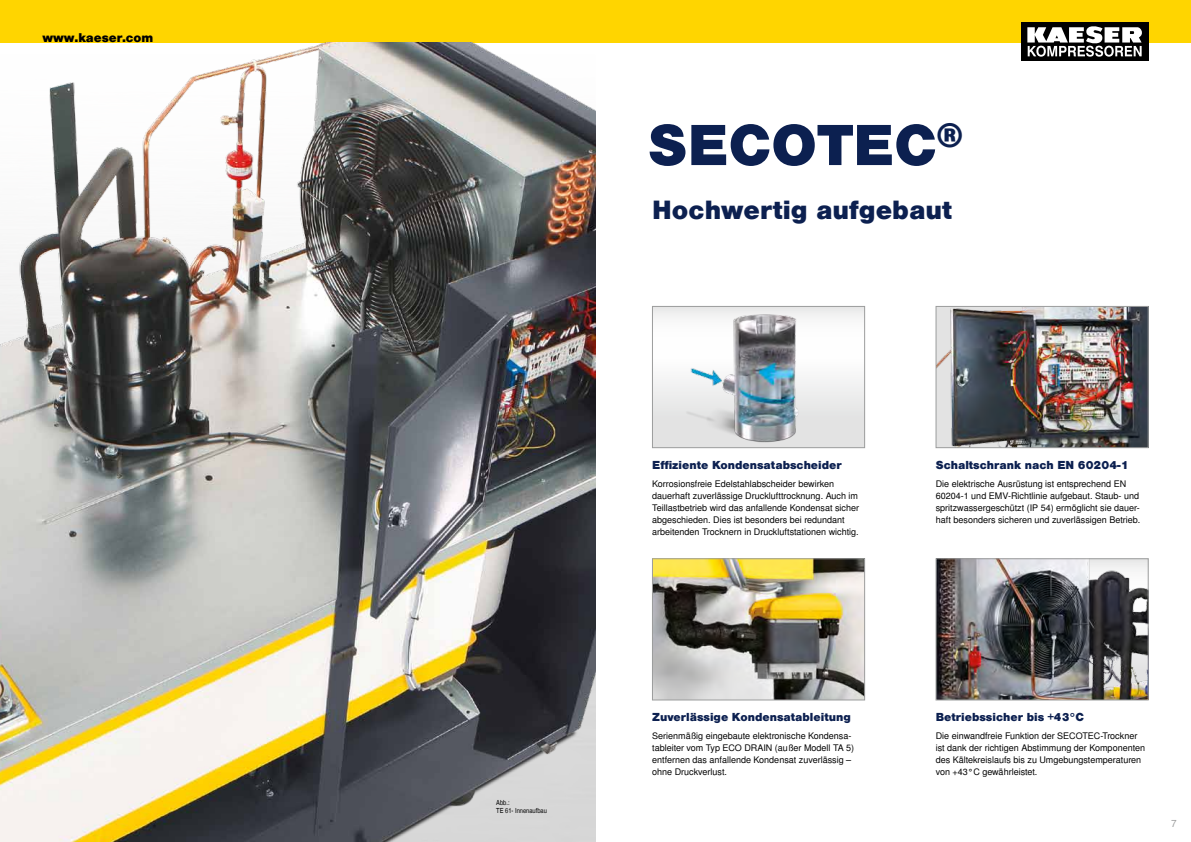
<style>
.page{position:relative;width:1191px;height:842px;background:#fff}
.page>*{position:absolute;margin:0;border:0;box-sizing:border-box;transform-origin:0 0}
.t1{font:900 55px "Nimbus San L";color:#0c2050}
.t2{font:900 25px "Nimbus San L";color:#0c2050}
.t3{font:900 12px "Nimbus San L";color:#000}
.t4{font:900 11px "Nimbus San L";color:#0c2050}
.t5{font:10px "Nimbus San L";color:#9c9d9d}
.t6{font:9px/12px "Nimbus San L";color:#000}
.t7{font:7px/8px "Nimbus San L Reg Con";color:#000}
</style>
<div class="page">
<div style="left:0;top:0;width:1191px;height:43px;background:#ffd500"></div>
<div style="left:1020px;top:22px;width:128px;height:39px;background:#000"></div>
<svg style="left:1027px;top:26px;width:115px;height:31px"></svg>
<img style="left:0;top:43px;width:595px;height:799px">
<img style="left:654px;top:560px;width:209px;height:138px">
<div style="left:652px;top:558px;width:213px;height:142px;border:1px solid #9c9d9d"></div>
<svg style="left:654px;top:308px;width:209px;height:138px"></svg>
<img style="left:667px;top:308px;width:138px;height:138px">
<div style="left:652px;top:306px;width:213px;height:142px;border:1px solid #9c9d9d"></div>
<img style="left:937px;top:560px;width:209px;height:138px">
<div style="left:935px;top:558px;width:213px;height:142px;border:1px solid #9c9d9d"></div>
<img style="left:937px;top:308px;width:209px;height:138px">
<div style="left:935px;top:306px;width:213px;height:142px;border:1px solid #9c9d9d"></div>
<h3 class="t3" style="left:43px;top:30px;width:112px">www.kaeser.com</h3>
<p class="t7" style="left:496px;top:799px;width:52px">Abb.:<br>TE 61- Innenaufbau</p>
<h1 class="t1" style="left:648px;top:111px;width:317px">SECOTEC<sup>®</sup></h1>
<h2 class="t2" style="left:652px;top:194px;width:301px">Hochwertig aufgebaut</h2>
<p class="t4" style="left:652px;top:458px;width:191px">Effiziente Kondensatabscheider</p>
<p class="t6" style="left:652px;top:478px;width:208px">Korrosionsfreie Edelstahlabscheider bewirken dauerhaft zuverlässige Drucklufttrocknung. Auch im Teillastbetrieb wird das anfallende Kondensat sicher abgeschieden. Dies ist besonders bei redundant arbeitenden Trocknern in Druckluftstationen wichtig.</p>
<p class="t4" style="left:652px;top:710px;width:200px">Zuverlässige Kondensatableitung</p>
<p class="t6" style="left:652px;top:730px;width:203px">Serienmäßig eingebaute elektronische Kondensa&shy;tableiter vom Typ ECO DRAIN (außer Modell TA 5) entfernen das anfallende Kondensat zuverlässig – ohne Druckverlust.</p>
<p class="t4" style="left:935px;top:458px;width:194px">Schaltschrank nach EN 60204-1</p>
<p class="t6" style="left:935px;top:478px;width:206px">Die elektrische Ausrüstung ist entsprechend EN 60204-1 und EMV-Richtlinie aufgebaut. Staub- und spritzwassergeschützt (IP 54) ermöglicht sie dauer&shy;haft besonders sicheren und zuverlässigen Betrieb.</p>
<p class="t4" style="left:935px;top:710px;width:150px">Betriebssicher bis +43°C</p>
<p class="t6" style="left:935px;top:730px;width:211px">Die einwandfreie Funktion der SECOTEC-Trockner ist dank der richtigen Abstimmung der Komponenten des Kältekreislaufs bis zu Umgebungstemperaturen von +43°C gewährleistet.</p>
<p class="t5" style="left:1171px;top:817px;width:7px">7</p>
</div>
